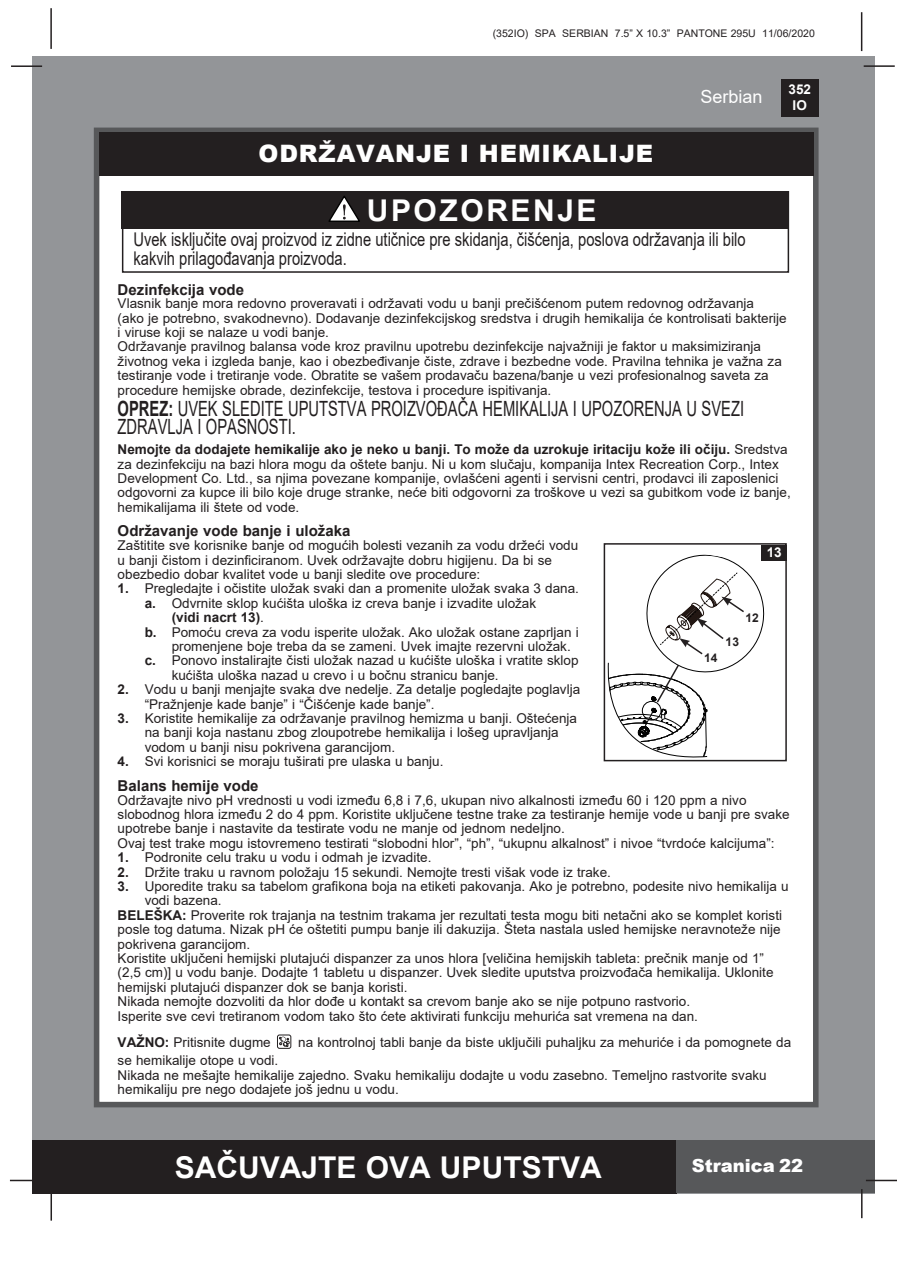
<style>
.page{position:relative;width:897px;height:1264px;background:#fff}
.page>*{position:absolute;margin:0;border:0;box-sizing:border-box;transform-origin:0 0}
.t1{font:700 30px "Arial";color:#fff}
.t2{font:700 30px "Arial";letter-spacing:.085em;color:#fff}
.t3{font:900 24px "Arial";letter-spacing:.035em;color:#fff}
.body{font:21px/18px "Arial";color:#231f20;scale:.7 1}
.t4{font:18.9px/18.8px "Arial";color:#231f20;scale:.78 1}
.t5{font:900 18px "Arial";color:#fff}
.t6{font:18px "Arial";color:#fff}
.body-2{font:700 15px "Arial";color:#231f20}
.body-3{font:13.5px/14.4px "Arial";color:#231f20}
.body-4{font:700 13.5px "Arial";color:#231f20}
.t7{font:700 13.5px/16.2px "Arial";color:#fff;text-align:center}
.t8{font:700 12px "Arial";color:#231f20}
.t9{font:10.5px "Arial";color:#231f20}
.s1{font-weight:700}
.s2{font-weight:400}
</style>
<div class="page">
<div style="left:33px;top:56px;width:842px;height:1137px;background:#939598"></div>
<div style="left:780px;top:79px;width:38px;height:38px;background:#231f20"></div>
<hr style="left:863px;top:65px;width:31px;height:2px;background:#231f20">
<hr style="left:50px;top:8px;width:2px;height:41px;background:#231f20">
<hr style="left:860px;top:12px;width:2px;height:39px;background:#231f20">
<div style="left:33px;top:1140px;width:644px;height:53px;background:#231f20"></div>
<div style="left:676px;top:1140px;width:199px;height:53px;background:#57585a"></div>
<hr style="left:865px;top:1179px;width:31px;height:2px;background:#231f20">
<hr style="left:860px;top:1189px;width:2px;height:29px;background:#231f20">
<hr style="left:50px;top:1190px;width:2px;height:30px;background:#231f20">
<hr style="left:10px;top:1179px;width:31px;height:2px;background:#231f20">
<hr style="left:11px;top:65px;width:31px;height:2px;background:#231f20">
<div style="left:94px;top:128px;width:724px;height:979px;background:#fff;border:6px solid #57585a"></div>
<div style="left:99px;top:132px;width:714px;height:44px;background:#231f20"></div>
<div style="left:122px;top:191px;width:667px;height:82px;border:2px solid #231f20"></div>
<div style="left:277px;top:1035px;width:14px;height:13px;border:1px solid #231f20;border-radius:2px"></div>
<svg style="left:279px;top:1036px;width:10px;height:10px"></svg>
<div style="left:122px;top:191px;width:666px;height:37px;background:#231f20"></div>
<svg style="left:328px;top:196px;width:32px;height:26px"></svg>
<div style="left:603px;top:543px;width:183px;height:218px;border:2px solid #231f20"></div>
<div style="left:761px;top:545px;width:25px;height:16px;background:#231f20"></div>
<svg style="left:603px;top:551px;width:164px;height:211px"></svg>
<div style="left:724px;top:636px;width:19px;height:15px;background:#fff"></div>
<p class="t9" style="left:492px;top:26px;width:323px">(352IO) SPA SERBIAN 7.5” X 10.3” PANTONE 295U 11/06/2020</p>
<p class="t3" style="left:258px;top:136px;width:396px">ODRŽAVANJE I HEMIKALIJE</p>
<h3 class="t6" style="left:700px;top:84px;width:64px">Serbian</h3>
<p class="t2" style="left:367px;top:189px;width:231px">UPOZORENJE</p>
<p class="t4" style="left:133px;top:230px;width:786px">Uvek isključite ovaj proizvod iz zidne utičnice pre skidanja, čišćenja, poslova održavanja ili bilo kakvih prilagođavanja proizvoda.</p>
<p class="t7" style="left:788px;top:81px;width:24px">352<br>IO</p>
<p class="body-2" style="left:118px;top:279px;width:128px">Dezinfekcija vode</p>
<p class="body-3" style="left:118px;top:296px;width:637px">Vlasnik banje mora redovno proveravati i održavati vodu u banji prečišćenom putem redovnog održavanja</p>
<p class="body-3" style="left:118px;top:311px;width:670px">(ako je potrebno, svakodnevno). Dodavanje dezinfekcijskog sredstva i drugih hemikalija će kontrolisati bakterije</p>
<p class="body-3" style="left:118px;top:325px;width:213px">i viruse koji se nalaze u vodi banje.</p>
<p class="body-3" style="left:118px;top:339px;width:665px">Održavanje pravilnog balansa vode kroz pravilnu upotrebu dezinfekcije najvažniji je faktor u maksimiziranja životnog veka i izgleda banje, kao i obezbeđivanje čiste, zdrave i bezbedne vode. Pravilna tehnika je važna za testiranje vode i tretiranje vode. Obratite se vašem prodavaču bazena/banje u vezi profesionalnog saveta za</p>
<p class="body-3" style="left:118px;top:383px;width:435px">procedure hemijske obrade, dezinfekcije, testova i procedure ispitivanja.</p>
<p class="body" style="left:118px;top:399px;width:896px"><span class="s1">OPREZ:</span> UVEK SLEDITE UPUTSTVA PROIZVOĐAČA HEMIKALIJA I UPOZORENJA U SVEZI<br>ZDRAVLJA I OPASNOSTI.</p>
<p class="body-3" style="left:118px;top:442px;width:674px"><span class="s1">Nemojte da dodajete hemikalije ako je neko u banji. To može da uzrokuje iritaciju kože ili očiju.</span> Sredstva za dezinfekciju na bazi hlora mogu da oštete banju. Ni u kom slučaju, kompanija Intex Recreation Corp., Intex Development Co. Ltd., sa njima povezane kompanije, ovlašćeni agenti i servisni centri, prodavci ili zaposlenici odgovorni za kupce ili bilo koje druge stranke, neće biti odgovorni za troškove u vezi sa gubitkom vode iz banje, hemikalijama ili štete od vode.</p>
<p class="body-2" style="left:118px;top:520px;width:234px">Održavanje vode banje i uložaka</p>
<p class="body-3" style="left:118px;top:538px;width:462px">Zaštitite sve korisnike banje od mogućih bolesti vezanih za vodu držeći vodu</p>
<p class="body-3" style="left:118px;top:552px;width:436px">u banji čistom i dezinficiranom. Uvek održavajte dobru higijenu. Da bi se</p>
<p class="body-3" style="left:118px;top:567px;width:364px">obezbedio dobar kvalitet vode u banji sledite ove procedure:</p>
<p class="body-3" style="left:118px;top:581px;width:463px"><span class="s1">1.</span> Pregledajte i očistite uložak svaki dan a promenite uložak svaka 3 dana.</p>
<p class="body-3" style="left:145px;top:596px;width:393px"><span class="s1">a.</span> Odvrnite sklop kućišta uloška iz creva banje i izvadite uložak</p>
<p class="body-4" style="left:172px;top:608px;width:94px">(vidi nacrt 13)<span class="s2">.</span></p>
<p class="body-3" style="left:172px;top:624px;width:408px;text-indent:-27px"><span class="s1">b.</span> Pomoću creva za vodu isperite uložak. Ako uložak ostane zaprljan i promenjene boje treba da se zameni. Uvek imajte rezervni uložak.</p>
<p class="body-3" style="left:172px;top:653px;width:408px;text-indent:-27px"><span class="s1">c.</span> Ponovo instalirajte čisti uložak nazad u kućište uloška i vratite sklop kućišta uloška nazad u crevo i u bočnu stranicu banje.</p>
<p class="body-3" style="left:145px;top:682px;width:437px;text-indent:-27px"><span class="s1">2.</span> Vodu u banji menjajte svaka dve nedelje. Za detalje pogledajte poglavlja “Pražnjenje kade banje” i “Čišćenje kade banje”.</p>
<p class="body-3" style="left:118px;top:711px;width:461px"><span class="s1">3.</span> Koristite hemikalije za održavanje pravilnog hemizma u banji. Oštećenja</p>
<p class="body-3" style="left:145px;top:725px;width:415px">na banji koja nastanu zbog zloupotrebe hemikalija i lošeg upravljanja</p>
<p class="body-3" style="left:145px;top:740px;width:252px">vodom u banji nisu pokrivena garancijom.</p>
<p class="body-3" style="left:118px;top:754px;width:327px"><span class="s1">4.</span> Svi korisnici se moraju tuširati pre ulaska u banju.</p>
<p class="body-2" style="left:118px;top:775px;width:142px">Balans hemije vode</p>
<p class="body-3" style="left:118px;top:792px;width:630px">Održavajte nivo pH vrednosti u vodi između 6,8 i 7,6, ukupan nivo alkalnosti između 60 i 120 ppm a nivo</p>
<p class="body-3" style="left:118px;top:807px;width:673px">slobodnog hlora između 2 do 4 ppm. Koristite uključene testne trake za testiranje hemije vode u banji pre svake upotrebe banje i nastavite da testirate vodu ne manje od jednom nedeljno.</p>
<p class="body-3" style="left:118px;top:836px;width:658px">Ovaj test trake mogu istovremeno testirati “slobodni hlor”, “ph”, “ukupnu alkalnost” i nivoe “tvrdoće kalcijuma”:</p>
<p class="body-3" style="left:118px;top:850px;width:315px"><span class="s1">1.</span> Podronite celu traku u vodu i odmah je izvadite.</p>
<p class="body-3" style="left:118px;top:864px;width:494px"><span class="s1">2.</span> Držite traku u ravnom položaju 15 sekundi. Nemojte tresti višak vode iz trake.</p>
<p class="body-3" style="left:145px;top:879px;width:645px;text-indent:-27px"><span class="s1">3.</span> Uporedite traku sa tabelom grafikona boja na etiketi pakovanja. Ako je potrebno, podesite nivo hemikalija u vodi bazena.</p>
<p class="body-3" style="left:118px;top:908px;width:666px;text-align:justify"><span class="s1">BELEŠKA:</span> Proverite rok trajanja na testnim trakama jer rezultati testa mogu biti netačni ako se komplet koristi posle tog datuma. Nizak pH će oštetiti pumpu banje ili dakuzija. Šteta nastala usled hemijske neravnoteže nije pokrivena garancijom.</p>
<p class="body-3" style="left:118px;top:951px;width:648px">Koristite uključeni hemijski plutajući dispanzer za unos hlora [veličina hemijskih tableta: prečnik manje od 1”</p>
<p class="body-3" style="left:118px;top:965px;width:657px">(2,5 cm)] u vodu banje. Dodajte 1 tabletu u dispanzer. Uvek sledite uputstva proizvođača hemikalija. Uklonite hemijski plutajući dispanzer dok se banja koristi.</p>
<p class="body-3" style="left:118px;top:994px;width:574px">Nikada nemojte dozvoliti da hlor dođe u kontakt sa crevom banje ako se nije potpuno rastvorio.</p>
<p class="body-3" style="left:118px;top:1008px;width:581px">Isperite sve cevi tretiranom vodom tako što ćete aktivirati funkciju mehurića sat vremena na dan.</p>
<p class="body-3" style="left:118px;top:1034px;width:155px"><span class="s1">VAŽNO:</span> Pritisnite dugme</p>
<p class="body-3" style="left:298px;top:1034px;width:494px">na kontrolnoj tabli banje da biste uključili puhaljku za mehuriće i da pomognete da</p>
<p class="body-3" style="left:118px;top:1053px;width:162px">se hemikalije otope u vodi.</p>
<p class="body-3" style="left:118px;top:1067px;width:650px">Nikada ne mešajte hemikalije zajedno. Svaku hemikaliju dodajte u vodu zasebno. Temeljno rastvorite svaku hemikaliju pre nego dodajete još jednu u vodu.</p>
<p class="t7" style="left:766px;top:544px;width:17px">13</p>
<p class="t8" style="left:745px;top:609px;width:15px">12</p>
<p class="t8" style="left:725px;top:633px;width:15px">13</p>
<p class="t8" style="left:704px;top:649px;width:15px">14</p>
<h1 class="t1" style="left:175px;top:1146px;width:428px">SAČUVAJTE OVA UPUTSTVA</h1>
<h3 class="t5" style="left:691px;top:1152px;width:113px">Stranica 22</h3>
</div>
